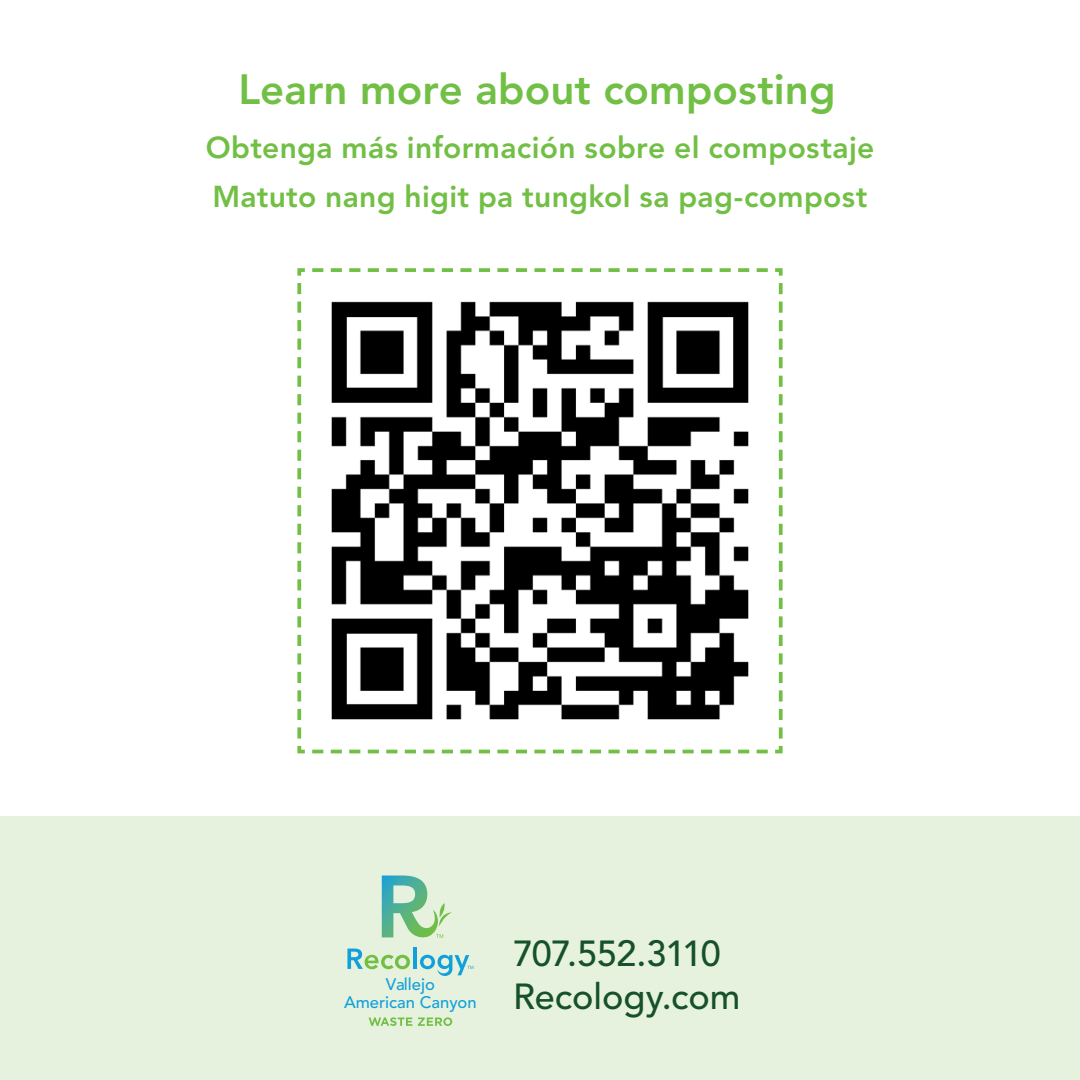
<style>
.page{position:relative;width:1080px;height:1080px;background:#fff}
.page>*{position:absolute;margin:0;border:0;box-sizing:border-box;transform-origin:0 0}
.t1{font:800 42px "Avenir LT Std";color:#71bf44}
.t2{font:500 36px "Avenir LT Std";letter-spacing:-.03em;color:#16512a}
.t3{font:500 36px "Avenir LT Std";letter-spacing:-.005em;color:#16512a}
.t4{font:800 30px "Avenir LT Std";letter-spacing:.01em;color:#71bf44}
.t5{font:500 16.5px/18.3px "Avenir LT Std";color:#12a0db;text-align:center}
</style>
<div class="page">
<div style="left:0;top:816px;width:1080px;height:264px;background:#e7f2de"></div>
<svg style="left:297px;top:268px;width:486px;height:486px"></svg>
<svg style="left:347px;top:949px;width:63px;height:20px"></svg>
<hr style="left:413px;top:947px;width:4px;height:22px;background:#12a0db">
<svg style="left:420px;top:955px;width:53px;height:21px"></svg>
<svg style="left:382px;top:876px;width:70px;height:62px"></svg>
<svg style="left:369px;top:1017px;width:43px;height:9px"></svg>
<svg style="left:443px;top:1017px;width:9px;height:9px"></svg>
<svg style="left:418px;top:1018px;width:32px;height:8px"></svg>
<p class="t1" style="left:238px;top:64px;width:599px">Learn more about composting</p>
<p class="t4" style="left:206px;top:130px;width:670px">Obtenga más información sobre el compostaje</p>
<p class="t4" style="left:212px;top:179px;width:657px">Matuto nang higit pa tungkol sa pag-compost</p>
<p class="t5" style="left:344px;top:975px;width:134px">Vallejo<br>American Canyon</p>
<p class="t2" style="left:513px;top:933px;width:209px">707.552.3110</p>
<p class="t3" style="left:513px;top:976px;width:229px">Recology.com</p>
</div>
